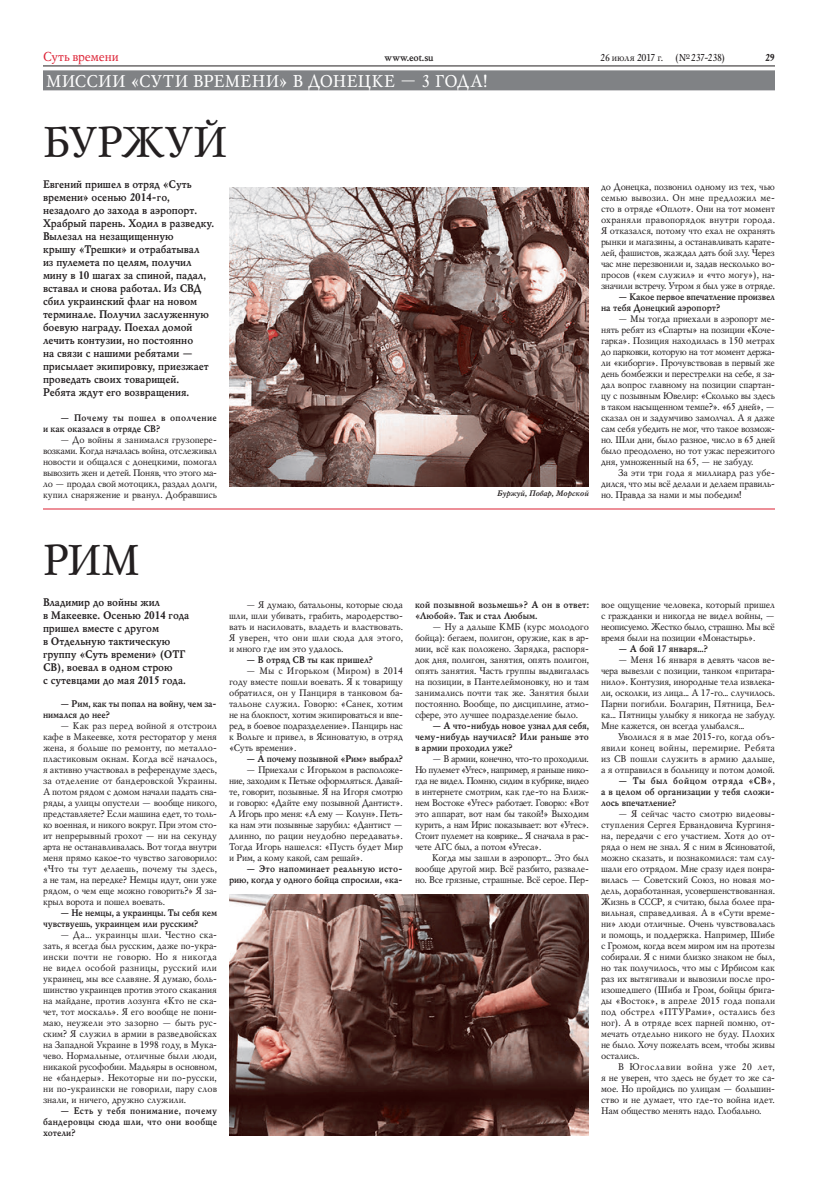
<style>
.page{position:relative;width:819px;height:1190px;background:#fff}
.page>*{position:absolute;margin:0;border:0;box-sizing:border-box;transform-origin:0 0}
.Heading{font:43px "Mysl";color:#231f20}
.t1{font:17px "Mysl";letter-spacing:.02em;color:#fff}
.t2{font:13px "Mysl";color:#dd2033}
.Subheader_black{font:700 11px/13px "Mysl";color:#231f20}
.t3{font:10px "Mysl";letter-spacing:-.025em;color:#231f20}
.t4{font:700 10px "Mysl";letter-spacing:-.015em;color:#231f20}
.t5{font:9.5px/11px "Mysl";letter-spacing:-.005em;color:#231f20;text-align:justify}
.t6{font:700 9.5px/11px "Mysl";color:#231f20}
.t7{font:700 9.5px/11px "Mysl";letter-spacing:.025em;color:#231f20}
.t8{font:italic 700 8px "Mysl";color:#231f20}
</style>
<div class="page">
<hr style="left:43px;top:66px;width:732px;height:1px;background:#231f20">
<div style="left:43px;top:70px;width:732px;height:20px;background:#808285"></div>
<hr style="left:43px;top:508px;width:732px;height:2px;background:#dd2033">
<img style="left:229px;top:894px;width:360px;height:242px">
<img style="left:229px;top:187px;width:360px;height:300px">
<h3 class="t2" style="left:43px;top:48px;width:77px">Суть времени</h3>
<p class="t4" style="left:385px;top:50px;width:51px">www.eot.su</p>
<p class="t3" style="left:600px;top:51px;width:126px">26 июля 2017 г. (№237-238)</p>
<p class="t4" style="left:765px;top:50px;width:11px">29</p>
<h2 class="t1" style="left:46px;top:70px;width:443px">Миссии «Сути времени» в Донецке — 3 года!</h2>
<p class="Heading" style="left:43px;top:114px;width:186px">БУРЖУЙ</p>
<p class="Subheader_black" style="left:43px;top:177px;width:173px">Евгений пришел в отряд «Суть времени» осенью 2014-го, незадолго до захода в аэропорт.<br>Храбрый парень. Ходил в разведку.<br>Вылезал на незащищенную<br>крышу «Трешки» и отрабатывал<br>из пулемета по целям, получил мину в 10 шагах за спиной, падал, вставал и снова работал. Из СВД сбил украинский флаг на новом терминале. Получил заслуженную боевую награду. Поехал домой лечить контузии, но постоянно<br>на связи с нашими ребятами — присылает экипировку, приезжает проведать своих товарищей.<br>Ребята ждут его возвращения.</p>
<p class="t7" style="left:43px;top:412px;width:175px;text-indent:17px">— Почему ты пошел в ополчение и как оказался в отряде СВ?</p>
<p class="t5" style="left:43px;top:434px;width:176px;text-indent:17px">— До войны я занимался грузопере&shy;возками. Когда началась война, отслеживал новости и общался с донецкими, помогал вывозить жен и детей. Поняв, что этого ма&shy;ло — продал свой мотоцикл, раздал долги, купил снаряжение и рванул. Добравшись</p>
<p class="t5" style="left:601px;top:181px;width:176px">до Донецка, позвонил одному из тех, чью семью вывозил. Он мне предложил ме&shy;сто в отряде «Оплот». Они на тот момент охраняли правопорядок внутри города.<br>Я отказался, потому что ехал не охранять рынки и магазины, а останавливать карате&shy;лей, фашистов, жаждал дать бой злу. Через час мне перезвонили и, задав несколько во&shy;просов («кем служил» и «что могу»), на&shy;значили встречу. Утром я был уже в отряде.</p>
<p class="t6" style="left:601px;top:291px;width:176px;text-indent:17px">— Какое первое впечатление произвел на тебя Донецкий аэропорт?</p>
<p class="t5" style="left:601px;top:313px;width:176px;text-indent:17px">— Мы тогда приехали в аэропорт ме&shy;нять ребят из «Спарты» на позиции «Коче&shy;гарка». Позиция находилась в 150 метрах до парковки, которую на тот момент держа&shy;ли «киборги». Прочувствовав в первый же день бомбежки и перестрелки на себе, я за&shy;дал вопрос главному на позиции спартан&shy;цу с позывным Ювелир: «Сколько вы здесь в таком насыщенном темпе?». «65 дней», — сказал он и задумчиво замолчал. А я даже сам себя убедить не мог, что такое возмож&shy;но. Шли дни, было разное, число в 65 дней было преодолено, но тот ужас пережитого дня, умноженный на 65, — не забуду.</p>
<p class="t5" style="left:601px;top:467px;width:176px;text-indent:17px">За эти три года я миллиард раз убе&shy;дился, что мы всё делали и делаем правиль&shy;но. Правда за нами и мы победим!</p>
<p class="t8" style="left:497px;top:488px;width:93px">Буржуй, Повар, Морской</p>
<p class="Heading" style="left:43px;top:532px;width:98px">РИ М</p>
<p class="Subheader_black" style="left:43px;top:595px;width:148px">Владимир до войны жил<br>в Макеевке. Осенью 2014 года пришел вместе с другом<br>в Отдельную тактическую группу «Суть времени» (ОТГ<br>СВ), воевал в одном строю<br>с сутевцами до мая 2015 года.</p>
<p class="t6" style="left:43px;top:698px;width:175px;text-indent:17px">— Рим, как ты попал на войну, чем за&shy;нимался до нее?</p>
<p class="t5" style="left:43px;top:720px;width:176px;text-indent:17px">— Как раз перед войной я отстроил кафе в Макеевке, хотя ресторатор у меня жена, я больше по ремонту, по металло&shy;пластиковым окнам. Когда всё началось, я активно участвовал в референдуме здесь, за отделение от бандеровской Украины.<br>А потом рядом с домом начали падать сна&shy;ряды, а улицы опустели — вообще никого, представляете? Если машина едет, то толь&shy;ко военная, и никого вокруг. При этом сто&shy;ит непрерывный грохот — ни на секунду арта не останавливалась. Вот тогда внутри меня прямо какое-то чувство заговорило: «Что ты тут делаешь, почему ты здесь, а не там, на передке? Немцы идут, они уже рядом, о чем еще можно говорить?» Я за&shy;крыл ворота и пошел воевать.</p>
<p class="t6" style="left:43px;top:907px;width:176px;text-indent:17px">— Не немцы, а украинцы. Ты себя кем чувствуешь, украинцем или русским?</p>
<p class="t5" style="left:43px;top:929px;width:176px;text-indent:17px">— Да... украинцы шли. Честно ска&shy;зать, я всегда был русским, даже по-укра&shy;ински почти не говорю. Но я никогда не видел особой разницы, русский или украинец, мы все славяне. Я думаю, боль&shy;шинство украинцев против этого скакания на майдане, против лозунга «Кто не ска&shy;чет, тот москаль». Я его вообще не пони&shy;маю, неужели это зазорно — быть рус&shy;ским? Я служил в армии в разведвойсках на Западной Украине в 1998 году, в Мука&shy;чево. Нормальные, отличные были люди, никакой русофобии. Мадьяры в основном, не «бандеры». Некоторые ни по-русски, ни по-украински не говорили, пару слов знали, и ничего, дружно служили.</p>
<p class="t6" style="left:43px;top:1105px;width:176px;text-align:justify;text-indent:17px">— Есть у тебя понимание, почему бандеровцы сюда шли, что они вообще хотели?</p>
<p class="t5" style="left:229px;top:599px;width:176px;text-indent:17px">— Я думаю, батальоны, которые сюда шли, шли убивать, грабить, мародерство&shy;вать и насиловать, владеть и властвовать.<br>Я уверен, что они шли сюда для этого, и много где им это удалось.</p>
<p class="t6" style="left:246px;top:654px;width:129px">— В отряд СВ ты как пришел?</p>
<p class="t5" style="left:229px;top:665px;width:176px;text-indent:17px">— Мы с Игорьком (Миром) в 2014 году вместе пошли воевать. Я к товарищу обратился, он у Панциря в танковом ба&shy;тальоне служил. Говорю: «Санек, хотим не на блокпост, хотим экипироваться и впе&shy;ред, в боевое подразделение». Панцирь нас к Вольге и привел, в Ясиноватую, в отряд «Суть времени».</p>
<p class="t6" style="left:246px;top:753px;width:158px">— А почему позывной «Рим» выбрал?</p>
<p class="t5" style="left:229px;top:764px;width:176px;text-indent:17px">— Приехали с Игорьком в расположе&shy;ние, заходим к Петьке оформляться. Давай&shy;те, говорит, позывные. Я на Игоря смотрю и говорю: «Дайте ему позывной Дантист».<br>А Игорь про меня: «А ему — Колун». Петь&shy;ка нам эти позывные зарубил: «Дантист — длинно, по рации неудобно передавать».<br>Тогда Игорь нашелся: «Пусть будет Мир и Рим, а кому какой, сам решай».</p>
<p class="t6" style="left:229px;top:863px;width:175px;text-align:right">— Это напоминает реальную исто&shy;рию, когда у одного бойца спросили, «ка-</p>
<p class="t6" style="left:415px;top:599px;width:176px">кой позывной возьмешь»? А он в ответ: «Любой». Так и стал Любым.</p>
<p class="t5" style="left:415px;top:621px;width:176px;text-indent:17px">— Ну а дальше КМБ (курс молодого бойца): бегаем, полигон, оружие, как в ар&shy;мии, всё как положено. Зарядка, распоря&shy;док дня, полигон, занятия, опять полигон, опять занятия. Часть группы выдвигалась на позиции, в Пантелеймоновку, но и там занимались почти так же. Занятия были постоянно. Вообще, по дисциплине, атмо&shy;сфере, это лучшее подразделение было.</p>
<p class="t6" style="left:415px;top:720px;width:176px;text-align:justify;text-indent:17px">— А что-нибудь новое узнал для себя, чему-нибудь научился? Или раньше это в армии проходил уже?</p>
<p class="t5" style="left:415px;top:753px;width:176px;text-indent:17px">— В армии, конечно, что-то проходили.<br>Но пулемет «Утес», например, я раньше нико&shy;гда не видел. Помню, сидим в кубрике, видео в интернете смотрим, как где-то на Ближ&shy;нем Востоке «Утес» работает. Говорю: «Вот это аппарат, вот нам бы такой!» Выходим курить, а нам Ирис показывает: вот «Утес».<br>Стоит пулемет на коврике... Я сначала в рас&shy;чете АГС был, а потом «Утеса».</p>
<p class="t5" style="left:415px;top:852px;width:176px;text-indent:17px">Когда мы зашли в аэропорт... Это был вообще другой мир. Всё разбито, развале&shy;но. Все грязные, страшные. Всё серое. Пер-</p>
<p class="t5" style="left:601px;top:599px;width:176px">вое ощущение человека, который пришел с гражданки и никогда не видел войны, — неописуемо. Жестко было, страшно. Мы всё время были на позиции «Монастырь».</p>
<p class="t6" style="left:618px;top:643px;width:92px">— А бой 17 января...?</p>
<p class="t5" style="left:601px;top:654px;width:176px;text-indent:17px">— Меня 16 января в девять часов ве&shy;чера вывезли с позиции, танком «притара&shy;нило». Контузия, инородные тела извлека&shy;ли, осколки, из лица... А 17-го... случилось.<br>Парни погибли. Болгарин, Пятница, Бел&shy;ка... Пятницы улыбку я никогда не забуду.<br>Мне кажется, он всегда улыбался...</p>
<p class="t5" style="left:601px;top:731px;width:176px;text-indent:17px">Уволился я в мае 2015-го, когда объ&shy;явили конец войны, перемирие. Ребята из СВ пошли служить в армию дальше, а я отправился в больницу и потом домой.</p>
<p class="t6" style="left:601px;top:775px;width:176px;text-align:justify;text-indent:17px">— Ты был бойцом отряда «СВ», а в целом об организации у тебя сложи&shy;лось впечатление?</p>
<p class="t5" style="left:601px;top:808px;width:176px;text-indent:17px">— Я сейчас часто смотрю видеовы&shy;ступления Сергея Ервандовича Кургиня&shy;на, передачи с его участием. Хотя до от&shy;ряда о нем не знал. Я с ним в Ясиноватой, можно сказать, и познакомился: там слу&shy;шали его отрядом. Мне сразу идея понра&shy;вилась — Советский Союз, но новая мо&shy;дель, доработанная, усовершенствованная.<br>Жизнь в СССР, я считаю, была более пра&shy;вильная, справедливая. А в «Сути време&shy;ни» люди отличные. Очень чувствовалась и помощь, и поддержка. Например, Шибе с Громом, когда всем миром им на протезы собирали. Я с ними близко знаком не был, но так получилось, что мы с Ирбисом как раз их вытягивали и вывозили после про&shy;изошедшего (Шиба и Гром, бойцы брига&shy;ды «Восток», в апреле 2015 года попали под обстрел «ПТУР</p>
<p class="t5" style="left:601px;top:1006px;width:176px;text-indent:90px">ами», остались без ног). А в отряде всех парней помню, от&shy;мечать отдельно никого не буду. Плохих не было. Хочу пожелать всем, чтобы живы остались.</p>
<p class="t5" style="left:601px;top:1061px;width:176px;text-indent:17px">В Югославии война уже 20 лет, я не уверен, что здесь не будет то же са&shy;мое. Но пройдись по улицам — большин&shy;ство и не думает, что где-то война идет.<br>Нам общество менять надо. Глобально.</p>
</div>
